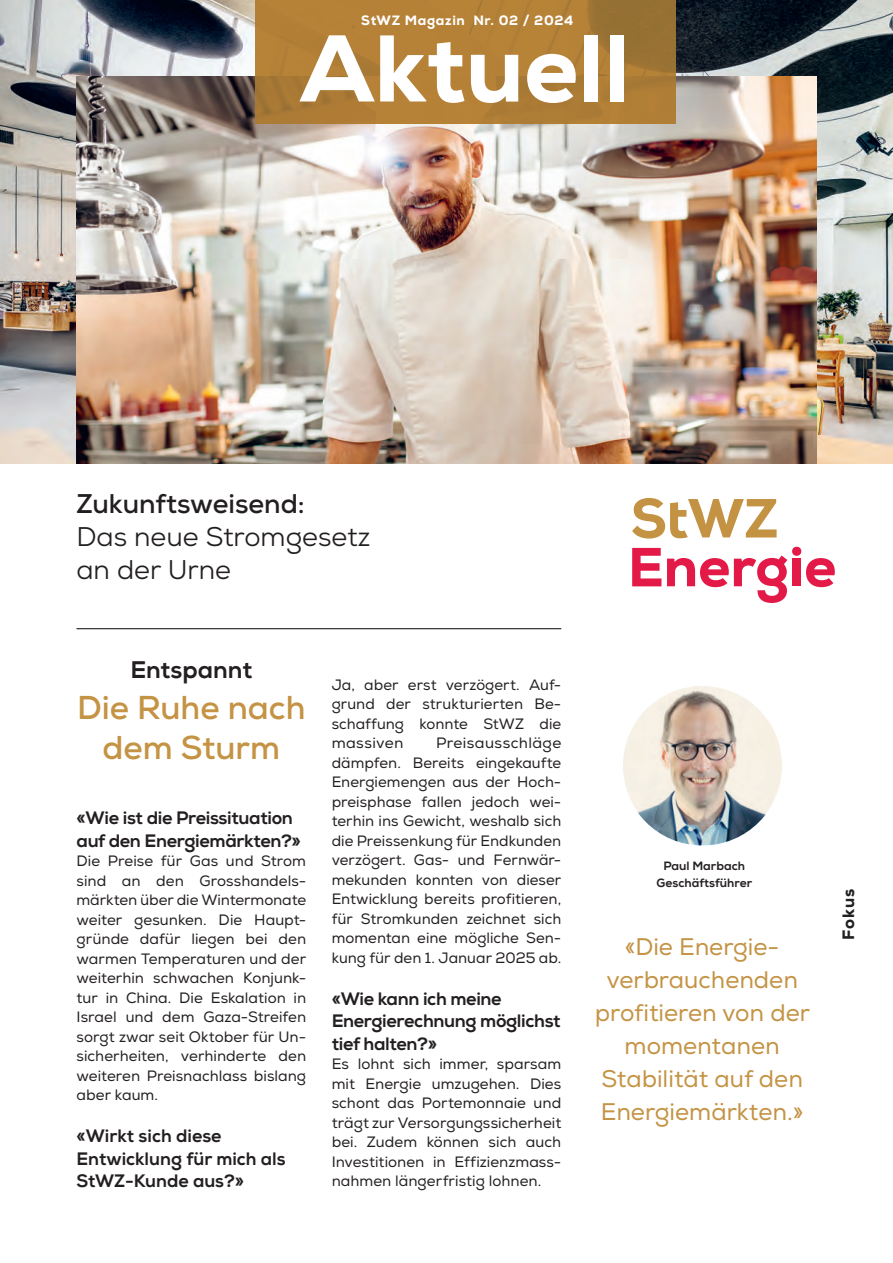
<style>
.page{position:relative;width:893px;height:1263px;background:#fff}
.page>*{position:absolute;margin:0;border:0;box-sizing:border-box;transform-origin:0 0}
.t1{font:800 94.5px "Nexa";color:#fff}
.t2{font:700 33px/40.5px "Nexa";color:#c49344;text-align:center}
.t3{font:27px/33px "Nexa";color:#231f20}
.t4{font:700 27px "Nexa";color:#231f20}
.t5{font:24px/33px "Nexa";color:#c49344;text-align:center}
.t6{font:800 24px "Nexa";color:#231f20}
.t7{font:800 18px/22.5px "Nexa";letter-spacing:-.02em;color:#231f20}
.t8{font:800 18px/22.5px "Nexa";color:#231f20}
.t9{font:800 16.5px "Nexa";letter-spacing:.05em;color:#231f20}
.t10{font:15px/19.5px "Nexa";letter-spacing:.005em;color:#231f20;text-align:justify}
.t11{font:800 13.5px "Nexa";letter-spacing:.05em;color:#fff}
.t12{font:800 12px/16.5px "Nexa";color:#231f20;text-align:center}
</style>
<div class="page">
<img style="left:0;top:0;width:893px;height:463px">
<img style="left:77px;top:77px;width:739px;height:387px">
<svg style="left:255px;top:0;width:421px;height:124px;background:#af7d36"></svg>
<svg style="left:632px;top:498px;width:145px;height:41px"></svg>
<svg style="left:632px;top:548px;width:29px;height:38px"></svg>
<svg style="left:667px;top:555px;width:120px;height:48px"></svg>
<div style="left:792px;top:547px;width:9px;height:9px;background:#e31a47;border-radius:50%"></div>
<div style="left:793px;top:558px;width:8px;height:28px;background:#e31a47"></div>
<svg style="left:806px;top:558px;width:29px;height:29px"></svg>
<hr style="left:77px;top:628px;width:484px;height:1px;background:#231f20">
<img style="left:622px;top:685px;width:160px;height:160px;border-radius:80px">
<p class="t11" style="left:361px;top:12px;width:214px">StWZ Magazin Nr. 02 / 2024</p>
<h1 class="t1" style="left:300px;top:8px;width:331px">Aktuell</h1>
<h3 class="t4" style="left:77px;top:487px;width:230px">Zukunftsweisend:</h3>
<h3 class="t3" style="left:77px;top:520px;width:295px">Das neue Stromgesetz an der Urne</h3>
<h3 class="t6" style="left:130px;top:655px;width:123px">Entspannt</h3>
<h2 class="t2" style="left:77px;top:687px;width:230px">Die Ruhe nach dem Sturm</h2>
<p class="t7" style="left:77px;top:807px;width:226px">«Wie ist die Preissituation auf den Energiemärkten?»</p>
<p class="t10" style="left:77px;top:852px;width:231px">Die Preise für Gas und Strom sind an den Grosshandels&shy;märkten über die Wintermonate weiter gesunken. Die Haupt&shy;gründe dafür liegen bei den warmen Temperaturen und der weiterhin schwachen Konjunk&shy;tur in China. Die Eskalation in Israel und dem Gaza-Streifen sorgt zwar seit Oktober für Un&shy;sicherheiten, verhinderte den weiteren Preisnachlass bislang aber kaum.</p>
<p class="t8" style="left:77px;top:1125px;width:211px">«Wirkt sich diese<br>Entwicklung für mich als<br>StWZ-Kunde aus?»</p>
<p class="t10" style="left:332px;top:675px;width:231px">Ja, aber erst verzögert. Auf&shy;grund der strukturierten Be&shy;schaffung konnte StWZ die massiven</p>
<p class="t10" style="left:332px;top:734px;width:231px;text-indent:104px">Preisausschläge dämpfen. Bereits eingekaufte Energiemengen aus der Hoch&shy;preisphase fallen jedoch wei&shy;terhin ins Gewicht, weshalb sich die Preissenkung für Endkunden verzögert. Gas- und Fernwär&shy;mekunden konnten von dieser Entwicklung bereits profitieren, für Stromkunden zeichnet sich momentan eine mögliche Sen&shy;kung für den 1. Januar 2025 ab.</p>
<p class="t7" style="left:332px;top:988px;width:231px">«Wie kann ich meine<br>Energierechnung möglichst tief halten?»</p>
<p class="t10" style="left:332px;top:1055px;width:231px">Es lohnt sich immer, sparsam mit Energie umzugehen. Dies schont das Portemonnaie und trägt zur Versorgungssicherheit bei. Zudem können sich auch Investitionen in Effizienzmass&shy;nahmen längerfristig lohnen.</p>
<p class="t12" style="left:656px;top:858px;width:97px">Paul Marbach<br>Geschäftsführer</p>
<h3 class="t5" style="left:595px;top:931px;width:217px">«Die Energie&shy;verbrauchenden profitieren von der momentanen<br>Stabilität auf den<br>Energiemärkten.»</h3>
<p class="t9" style="left:838px;top:940px;width:52px;rotate:-90deg">Fokus</p>
</div>
